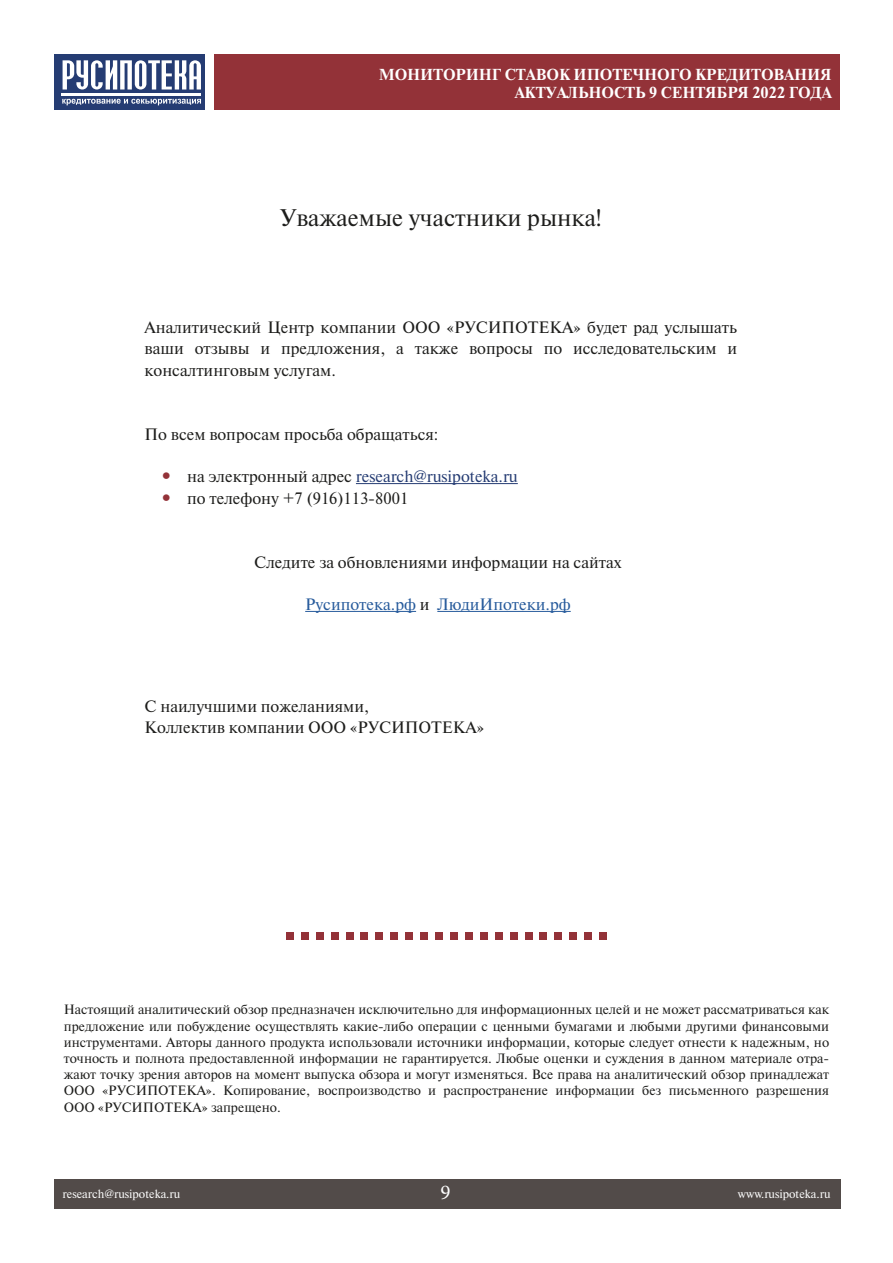
<style>
.page{position:relative;width:893px;height:1263px;background:#fff}
.page>*{position:absolute;margin:0;border:0;box-sizing:border-box;transform-origin:0 0}
.t1{font:24px "Newton C";color:#1d1d1b}
.t2{font:21px "Minion Pro";color:#fff}
.Стиль_абзаца_1{font:16.5px/21.3px "Newton C";color:#1d1d1b;text-align:justify}
.t3{font:16.5px "Newton C";color:#253c73}
.t4{font:16.5px "Newton C";color:#275b9c}
.t5{font:700 15px/18px "Newton C";color:#fff;text-align:right}
.t6{font:13.5px/16.2px "Newton C";color:#1d1d1b;text-align:justify}
.t7{font:12px "Newton C";color:#fff}
.s1{font-weight:700;color:#933238}
.s2{color:#1d1d1b}
</style>
<div class="page">
<div style="left:54px;top:1180px;width:787px;height:29px;background:#524b49"></div>
<div style="left:215px;top:54px;width:625px;height:55px;background:#933238"></div>
<div style="left:55px;top:54px;width:150px;height:56px;background:#253c73"></div>
<svg style="left:63px;top:60px;width:138px;height:29px"></svg>
<hr style="left:62px;top:93px;width:139px;height:2px;background:#fff">
<svg style="left:62px;top:99px;width:139px;height:6px"></svg>
<div style="left:286px;top:933px;width:7px;height:7px;background:#933238"></div>
<div style="left:301px;top:933px;width:7px;height:7px;background:#933238"></div>
<div style="left:316px;top:933px;width:7px;height:7px;background:#933238"></div>
<div style="left:331px;top:933px;width:7px;height:7px;background:#933238"></div>
<div style="left:346px;top:933px;width:7px;height:7px;background:#933238"></div>
<div style="left:361px;top:933px;width:7px;height:7px;background:#933238"></div>
<div style="left:376px;top:933px;width:7px;height:7px;background:#933238"></div>
<div style="left:391px;top:933px;width:7px;height:7px;background:#933238"></div>
<div style="left:406px;top:933px;width:7px;height:7px;background:#933238"></div>
<div style="left:421px;top:933px;width:7px;height:7px;background:#933238"></div>
<div style="left:436px;top:933px;width:7px;height:7px;background:#933238"></div>
<div style="left:450px;top:933px;width:7px;height:7px;background:#933238"></div>
<div style="left:465px;top:933px;width:7px;height:7px;background:#933238"></div>
<div style="left:480px;top:933px;width:7px;height:7px;background:#933238"></div>
<div style="left:495px;top:933px;width:7px;height:7px;background:#933238"></div>
<div style="left:510px;top:933px;width:7px;height:7px;background:#933238"></div>
<div style="left:525px;top:933px;width:7px;height:7px;background:#933238"></div>
<div style="left:540px;top:933px;width:7px;height:7px;background:#933238"></div>
<div style="left:555px;top:933px;width:7px;height:7px;background:#933238"></div>
<div style="left:570px;top:933px;width:7px;height:7px;background:#933238"></div>
<div style="left:585px;top:933px;width:7px;height:7px;background:#933238"></div>
<div style="left:600px;top:933px;width:7px;height:7px;background:#933238"></div>
<hr style="left:356px;top:483px;width:162px;height:1px;background:#253c73">
<hr style="left:305px;top:611px;width:111px;height:1px;background:#275b9c">
<hr style="left:437px;top:611px;width:134px;height:1px;background:#275b9c">
<p class="t5" style="left:379px;top:65px;width:454px">МОНИТОРИНГ СТАВОК ИПОТЕЧНОГО КРЕДИТОВАНИЯ<br>АКТУАЛЬНОСТЬ 9 СЕНТЯБРЯ 2022 ГОДА</p>
<p class="t1" style="left:280px;top:204px;width:324px">Уважаемые участники рынка!</p>
<p class="Стиль_абзаца_1" style="left:145px;top:317px;width:594px">Аналитический Центр компании ООО «РУСИПОТЕКА» будет рад услышать ваши отзывы и предложения, а также вопросы по исследовательским и консалтинговым услугам.</p>
<p class="Стиль_абзаца_1" style="left:145px;top:424px;width:295px">По всем вопросам просьба обращаться:</p>
<p class="t3" style="left:160px;top:467px;width:359px"><span class="s1">•</span> <span class="s2">на электронный адрес</span> research@rusipoteka.ru</p>
<p class="Стиль_абзаца_1" style="left:160px;top:487px;width:250px"><span class="s1">•</span> по телефону +7 (916)113-8001</p>
<p class="Стиль_абзаца_1" style="left:254px;top:551px;width:369px">Следите за обновлениями информации на сайтах</p>
<p class="t4" style="left:305px;top:595px;width:267px">Русипотека.рф <span class="s2">и</span> ЛюдиИпотеки.рф</p>
<p class="Стиль_абзаца_1" style="left:145px;top:696px;width:226px">С наилучшими пожеланиями,</p>
<p class="Стиль_абзаца_1" style="left:145px;top:717px;width:341px">Коллектив компании ООО «РУСИПОТЕКА»</p>
<p class="t6" style="left:64px;top:1002px;width:767px">Настоящий аналитический обзор предназначен исключительно для информационных целей и не может рассматриваться как предложение или побуждение осуществлять какие-либо операции с ценными бумагами и любыми другими финансовыми инструментами. Авторы данного продукта использовали источники информации, которые следует отнести к надежным, но точность и полнота предоставленной информации не гарантируется. Любые оценки и суждения в данном материале отра&shy;жают точку зрения авторов на момент выпуска обзора и могут изменяться. Все права на аналитический обзор принадлежат ООО «РУСИПОТЕКА». Копирование, воспроизводство и распространение информации без письменного разрешения ООО «РУСИПОТЕКА» запрещено.</p>
<h2 class="t2" style="left:440px;top:1178px;width:12px">9</h2>
<p class="t7" style="left:63px;top:1187px;width:119px">research@rusipoteka.ru</p>
<p class="t7" style="left:738px;top:1187px;width:94px">www.rusipoteka.ru</p>
</div>
